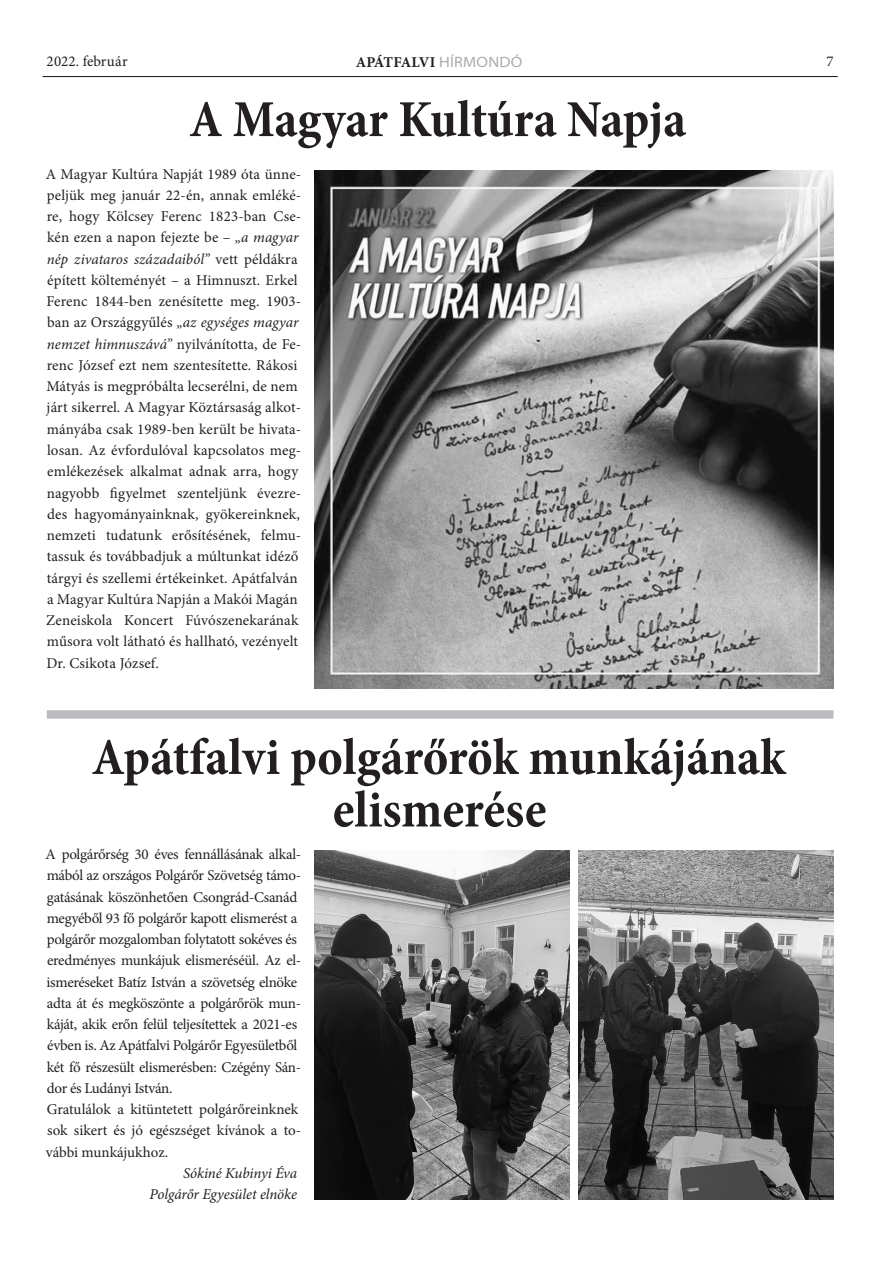
<style>
.page{position:relative;width:893px;height:1263px;background:#fff}
.page>*{position:absolute;margin:0;border:0;box-sizing:border-box;transform-origin:0 0}
.cím___vonal{font:700 condensed 52.5px/52.5px "Minion Pro";color:#231f20;text-align:center}
.cím{font:700 condensed 52.5px "Minion Pro";letter-spacing:-.005em;color:#231f20}
.t1{font:15px/21.3px "Minion Pro";color:#231f20}
.t2{font:15px/21.3px "Minion Pro";letter-spacing:-.02em;color:#231f20}
.aláírás{font:italic 15px/21.3px "Minion Pro";letter-spacing:-.01em;color:#231f20;text-align:right}
.t3{font:700 15px "Minion Pro";letter-spacing:-.025em;color:#231f20}
.s1{font-family:"Myriad Pro";font-weight:400;font-stretch:semi-expanded;color:#a8a9ad}
.s2{font-style:italic}
</style>
<div class="page">
<hr style="left:43px;top:76px;width:795px;height:1px;background:#231f20">
<div style="left:47px;top:710px;width:786px;height:9px;background:#bcbdc0"></div>
<img style="left:315px;top:850px;width:255px;height:349px">
<img style="left:578px;top:850px;width:255px;height:349px">
<img style="left:315px;top:170px;width:518px;height:519px">
<p class="t1" style="left:47px;top:51px;width:82px">2022. február</p>
<p class="t3" style="left:356px;top:51px;width:168px">APÁTFALVI <span class="s1">HÍRMONDÓ</span></p>
<p class="t1" style="left:827px;top:51px;width:9px">7</p>
<p class="cím" style="left:189px;top:83px;width:498px">A Magyar Kultúra Napja</p>
<p class="t1" style="left:46px;top:163px;width:257px">A Magyar Kultúra Napját 1989 óta ünne&shy;peljük meg január 22-én, annak emléké&shy;re, hogy Kölcsey Ferenc 1823-ban Cse&shy;kén ezen a napon fejezte be – <span class="s2">„a magyar nép zivataros századaiból”</span> vett példákra épített költeményét – a Himnuszt. Erkel Ferenc 1844-ben zenésítette meg. 1903- ban az Országgyűlés <span class="s2">„az egységes magyar nemzet himnuszává”</span> nyilvánította, de Fe&shy;renc József ezt nem szentesítette. Rákosi Mátyás is megpróbálta lecserélni, de nem járt sikerrel. A Magyar Köztársaság alkot&shy;mányába csak 1989-ben került be hivata&shy;losan. Az évfordulóval kapcsolatos meg&shy;emlékezések alkalmat adnak arra, hogy nagyobb figyelmet szenteljünk évezre&shy;des hagyományainknak, gyökereinknek, nemzeti tudatunk erősítésének, felmu&shy;tassuk és továbbadjuk a múltunkat idéző tárgyi és szellemi értékeinket. Apátfalván a Magyar Kultúra Napján a Makói Magán Zeneiskola Koncert Fúvószenekarának műsora volt látható és hallható, vezényelt Dr. Csikota József.</p>
<p class="cím___vonal" style="left:92px;top:731px;width:695px">Apátfalvi polgárőrök munkájának elismerése</p>
<p class="t2" style="left:46px;top:844px;width:257px">A polgárőrség 30 éves fennállásának alkal&shy;mából az országos Polgárőr Szövetség támo&shy;gatásának köszönhetően Csongrád-Csanád megyéből 93 fő polgárőr kapott elismerést a polgárőr mozgalomban folytatott sokéves és eredményes munkájuk elismeréséül. Az el&shy;ismeréseket Batíz István a szövetség elnöke adta át és megköszönte a polgárőrök mun&shy;káját, akik erőn felül teljesítettek a 2021-es évben is. Az Apátfalvi Polgárőr Egyesületből két fő részesült elismerésben: Czégény Sán&shy;dor és Ludányi István.</p>
<p class="t1" style="left:46px;top:1099px;width:257px">Gratulálok a kitüntetett polgárőreinknek sok sikert és jó egészséget kívánok a to&shy;vábbi munkájukhoz.</p>
<p class="aláírás" style="left:150px;top:1162px;width:149px">Sókiné Kubinyi Éva<br>Polgárőr Egyesület elnöke</p>
</div>
